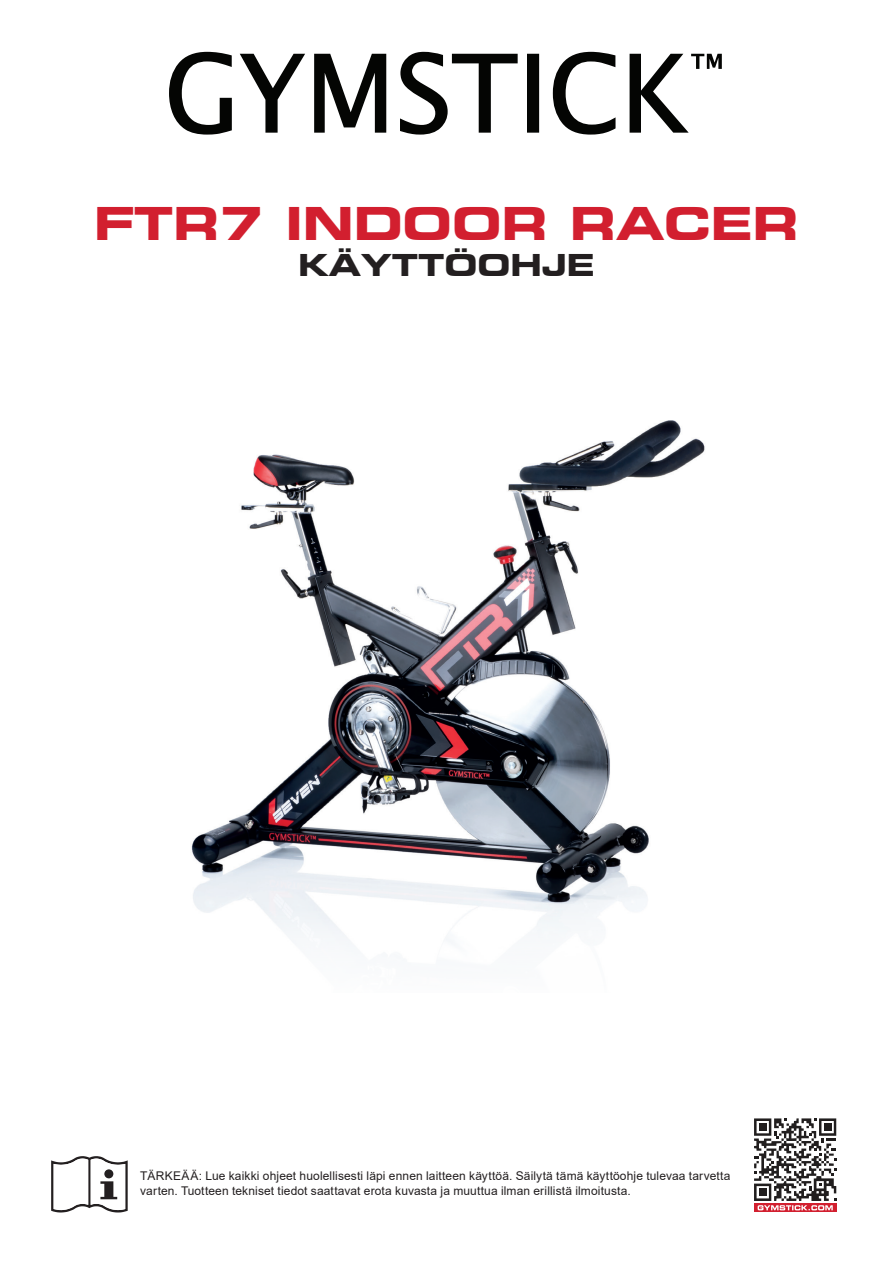
<style>
.page{position:relative;width:893px;height:1263px;background:#fff}
.page>*{position:absolute;margin:0;border:0;box-sizing:border-box;transform-origin:0 0}
.t1{font:700 expanded 45px "Square 721 BT";color:#d21f2f}
.t2{font:700 expanded 30px "Square 721 BT";color:#231f20}
.t3{font:12px/14.4px "Arial";letter-spacing:.01em;color:#231f20}
</style>
<div class="page">
<svg style="left:169px;top:52px;width:63px;height:83px"></svg>
<svg style="left:240px;top:54px;width:65px;height:79px"></svg>
<svg style="left:314px;top:54px;width:72px;height:79px"></svg>
<svg style="left:400px;top:52px;width:118px;height:83px"></svg>
<svg style="left:527px;top:54px;width:12px;height:79px"></svg>
<svg style="left:553px;top:52px;width:62px;height:83px"></svg>
<svg style="left:630px;top:54px;width:92px;height:79px"></svg>
<svg style="left:51px;top:1156px;width:77px;height:56px"></svg>
<div style="left:104px;top:1169px;width:9px;height:9px;background:#231f20;border-radius:50%"></div>
<svg style="left:754px;top:1210px;width:82px;height:2px"></svg>
<svg style="left:754px;top:1118px;width:82px;height:92px"></svg>
<img style="left:191px;top:420px;width:514px;height:487px">
<p class="t1" style="left:94px;top:197px;width:706px">FTR7 INDOOR RACER</p>
<p class="t2" style="left:298px;top:248px;width:298px">KÄYTTÖOHJE</p>
<p class="t3" style="left:140px;top:1169px;width:592px">TÄRKEÄÄ: Lue kaikki ohjeet huolellisesti läpi ennen laitteen käyttöä. Säilytä tämä käyttöohje tulevaa tarvetta varten. Tuotteen tekniset tiedot saattavat erota kuvasta ja muuttua ilman erillistä ilmoitusta.</p>
</div>
